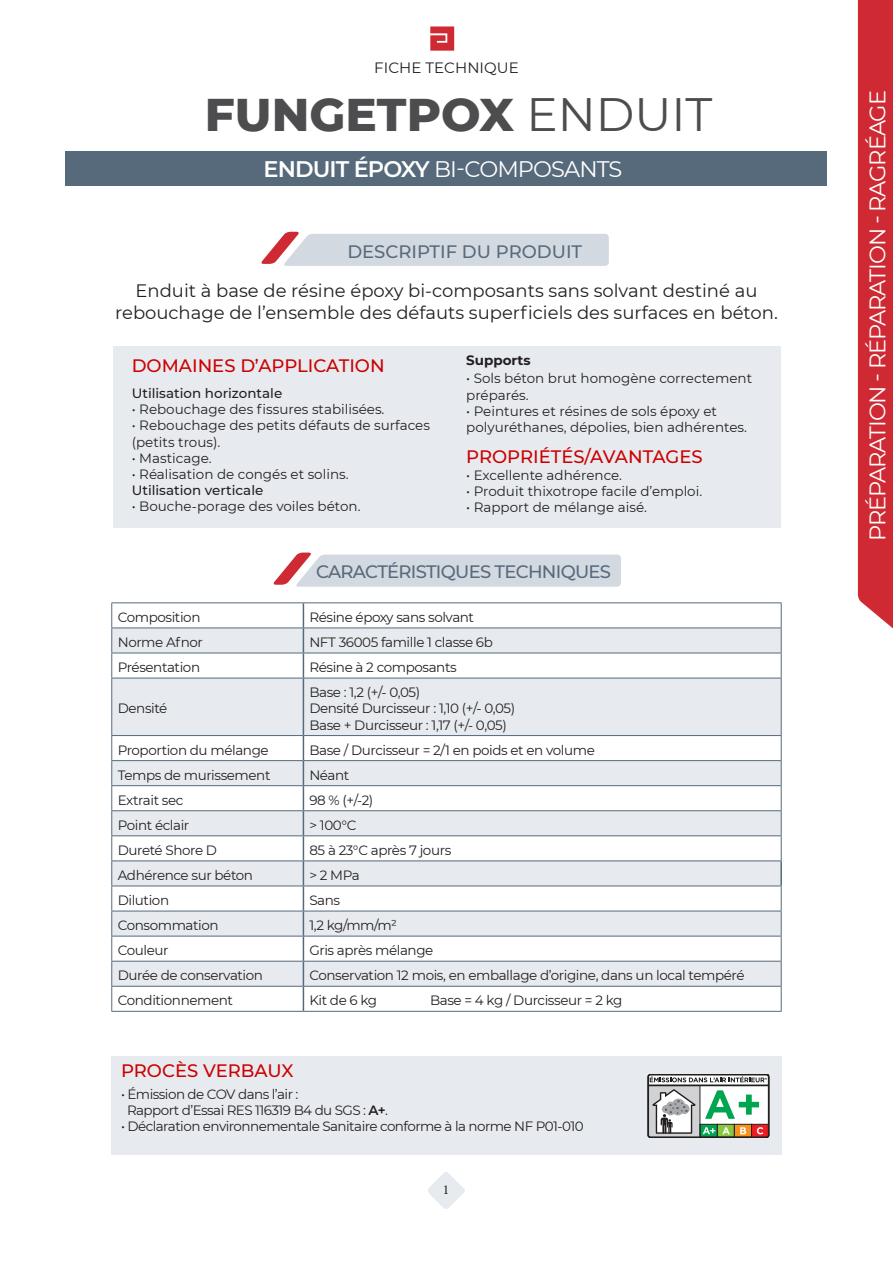
<style>
.page{position:relative;width:893px;height:1263px;background:#fff}
.page>*{position:absolute;margin:0;border:0;box-sizing:border-box;transform-origin:0 0}
.t1{font:800 46.8px "Montserrat";color:#4d4d4f}
.t2{font:22.5px "Montserrat";letter-spacing:-.05em;color:#fff}
.t3{font:18px "Montserrat";color:#231f20}
.t4{font:500 18px "Montserrat";color:#c00}
.t5{font:500 18px "Montserrat";letter-spacing:-.04em;color:#586a7c}
.t6{font:500 18px "Montserrat";color:#586a7c}
.t7{font:15px "Montserrat";letter-spacing:.005em;color:#231f20}
.t8{font:13.5px "Montserrat";letter-spacing:-.03em;color:#231f20}
.t9{font:13.5px "Montserrat";color:#231f20}
.t10{font:500 13.5px "Montserrat";color:#231f20}
.t11{font:700 13.5px "Montserrat";color:#231f20}
.t12{font:13.5px "Minion Pro";color:#231f20}
.s1{font-weight:400}
.s2{font-weight:600}
</style>
<div class="page">
<svg style="left:428px;top:1172px;width:37px;height:37px"></svg>
<div style="left:66px;top:151px;width:761px;height:34px;background:#576a7b"></div>
<svg style="left:430px;top:26px;width:24px;height:25px"></svg>
<div style="left:858px;top:0;width:35px;height:629px;background:#cf2933"></div>
<svg style="left:261px;top:232px;width:348px;height:34px;background:#d7d6dd"></svg>
<svg style="left:273px;top:553px;width:348px;height:34px;background:#d7d6dd"></svg>
<div style="left:113px;top:346px;width:667px;height:181px;background:#e7ebf0"></div>
<svg style="left:112px;top:628px;width:669px;height:107px;fill:#e7ebf0"></svg>
<hr style="left:111px;top:602px;width:192px;height:1px;background:#576a7b">
<hr style="left:111px;top:627px;width:192px;height:1px;background:#576a7b">
<hr style="left:111px;top:653px;width:192px;height:1px;background:#576a7b">
<svg style="left:111px;top:603px;width:1px;height:75px"></svg>
<hr style="left:111px;top:678px;width:192px;height:1px;background:#576a7b">
<hr style="left:111px;top:678px;width:1px;height:57px;background:#576a7b">
<hr style="left:111px;top:735px;width:192px;height:1px;background:#576a7b">
<hr style="left:111px;top:1011px;width:192px;height:1px;background:#576a7b">
<hr style="left:303px;top:602px;width:479px;height:1px;background:#576a7b">
<hr style="left:303px;top:627px;width:479px;height:1px;background:#576a7b">
<hr style="left:303px;top:653px;width:479px;height:1px;background:#576a7b">
<svg style="left:781px;top:603px;width:1px;height:75px"></svg>
<hr style="left:303px;top:678px;width:479px;height:1px;background:#576a7b">
<hr style="left:781px;top:678px;width:1px;height:57px;background:#576a7b">
<hr style="left:303px;top:735px;width:479px;height:1px;background:#576a7b">
<hr style="left:303px;top:1011px;width:479px;height:1px;background:#576a7b">
<svg style="left:303px;top:603px;width:1px;height:75px"></svg>
<hr style="left:303px;top:678px;width:1px;height:57px;background:#576a7b">
<svg style="left:111px;top:736px;width:671px;height:275px"></svg>
<hr style="left:780px;top:861px;width:2px;height:24px;background:#576a7b">
<hr style="left:111px;top:885px;width:192px;height:1px;background:#576a7b">
<hr style="left:303px;top:885px;width:479px;height:1px;background:#576a7b">
<div style="left:111px;top:1057px;width:671px;height:98px;background:#e7ebf0"></div>
<svg style="left:648px;top:1074px;width:121px;height:64px;background:#aeb8ab"></svg>
<p class="t7" style="left:374px;top:57px;width:146px">FICHE TECHNIQUE</p>
<p class="t1" style="left:205px;top:80px;width:509px">FUNGETPOX <span class="s1">ENDUIT</span></p>
<p class="t2" style="left:263px;top:154px;width:360px"><span class="s2">ENDUIT ÉPOXY</span> BI-COMPOSANTS</p>
<p class="t6" style="left:347px;top:239px;width:236px">DESCRIPTIF DU PRODUIT</p>
<p class="t3" style="left:136px;top:279px;width:623px">Enduit à base de résine époxy bi-composants sans solvant destiné au</p>
<p class="t3" style="left:115px;top:300px;width:664px">rebouchage de l’ensemble des défauts superficiels des surfaces en béton.</p>
<p class="t4" style="left:132px;top:353px;width:254px">DOMAINES D’APPLICATION</p>
<p class="t10" style="left:132px;top:384px;width:152px">Utilisation horizontale</p>
<p class="t9" style="left:132px;top:400px;width:254px">• Rebouchage des fissures stabilisées.</p>
<p class="t9" style="left:132px;top:416px;width:300px">• Rebouchage des petits défauts de surfaces</p>
<p class="t9" style="left:132px;top:432px;width:90px">(petits trous).</p>
<p class="t9" style="left:132px;top:449px;width:81px">• Masticage.</p>
<p class="t9" style="left:132px;top:465px;width:218px">• Réalisation de congés et solins.</p>
<p class="t10" style="left:132px;top:481px;width:133px">Utilisation verticale</p>
<p class="t9" style="left:132px;top:497px;width:230px">• Bouche-porage des voiles béton.</p>
<p class="t11" style="left:466px;top:350px;width:66px">Supports</p>
<p class="t9" style="left:466px;top:369px;width:287px">• Sols béton brut homogène correctement</p>
<p class="t9" style="left:466px;top:385px;width:64px">préparés.</p>
<p class="t9" style="left:466px;top:402px;width:252px">• Peintures et résines de sols époxy et</p>
<p class="t9" style="left:466px;top:418px;width:282px">polyuréthanes, dépolies, bien adhérentes.</p>
<p class="t4" style="left:466px;top:444px;width:238px">PROPRIÉTÉS/AVANTAGES</p>
<p class="t9" style="left:466px;top:466px;width:157px">• Excellente adhérence.</p>
<p class="t9" style="left:466px;top:482px;width:238px">• Produit thixotrope facile d’emploi.</p>
<p class="t9" style="left:466px;top:498px;width:182px">• Rapport de mélange aisé.</p>
<p class="t5" style="left:316px;top:559px;width:296px">CARACTÉRISTIQUES TECHNIQUES</p>
<p class="t8" style="left:118px;top:608px;width:84px">Composition</p>
<p class="t8" style="left:309px;top:608px;width:166px">Résine époxy sans solvant</p>
<p class="t8" style="left:118px;top:633px;width:87px">Norme Afnor</p>
<p class="t8" style="left:309px;top:633px;width:185px">NFT 36005 famille 1 classe 6b</p>
<p class="t8" style="left:118px;top:658px;width:84px">Présentation</p>
<p class="t8" style="left:309px;top:658px;width:149px">Résine à 2 composants</p>
<p class="t8" style="left:118px;top:699px;width:51px">Densité</p>
<p class="t8" style="left:309px;top:683px;width:112px">Base : 1,2 (+/- 0,05)</p>
<p class="t8" style="left:309px;top:699px;width:207px">Densité Durcisseur : 1,10 (+/- 0,05)</p>
<p class="t8" style="left:309px;top:715px;width:199px">Base + Durcisseur : 1,17 (+/- 0,05)</p>
<p class="t8" style="left:118px;top:740px;width:152px">Proportion du mélange</p>
<p class="t8" style="left:309px;top:740px;width:287px">Base / Durcisseur = 2/1 en poids et en volume</p>
<p class="t8" style="left:118px;top:766px;width:154px">Temps de murissement</p>
<p class="t8" style="left:309px;top:766px;width:41px">Néant</p>
<p class="t8" style="left:118px;top:791px;width:67px">Extrait sec</p>
<p class="t8" style="left:309px;top:791px;width:65px">98 % (+/-2)</p>
<p class="t8" style="left:118px;top:816px;width:73px">Point éclair</p>
<p class="t8" style="left:309px;top:816px;width:49px">&gt; 100°C</p>
<p class="t8" style="left:118px;top:841px;width:101px">Dureté Shore D</p>
<p class="t8" style="left:309px;top:841px;width:143px">85 à 23°C après 7 jours</p>
<p class="t8" style="left:118px;top:866px;width:137px">Adhérence sur béton</p>
<p class="t8" style="left:309px;top:866px;width:52px">&gt; 2 MPa</p>
<p class="t8" style="left:118px;top:891px;width:53px">Dilution</p>
<p class="t8" style="left:309px;top:891px;width:32px">Sans</p>
<p class="t8" style="left:118px;top:916px;width:102px">Consommation</p>
<p class="t8" style="left:309px;top:916px;width:89px">1,2 kg/mm/m²</p>
<p class="t8" style="left:118px;top:941px;width:52px">Couleur</p>
<p class="t8" style="left:309px;top:941px;width:125px">Gris après mélange</p>
<p class="t8" style="left:118px;top:966px;width:147px">Durée de conservation</p>
<p class="t8" style="left:309px;top:966px;width:437px">Conservation 12 mois, en emballage d’origine, dans un local tempéré</p>
<p class="t8" style="left:118px;top:991px;width:117px">Conditionnement</p>
<p class="t8" style="left:309px;top:991px;width:69px">Kit de 6 kg</p>
<p class="t8" style="left:430px;top:991px;width:194px">Base = 4 kg / Durcisseur = 2 kg</p>
<p class="t4" style="left:121px;top:1058px;width:174px">PROCÈS VERBAUX</p>
<p class="t8" style="left:121px;top:1085px;width:179px">• Émission de COV dans l’air :</p>
<p class="t8" style="left:127px;top:1101px;width:263px">Rapport d’Essai RES 116319 B4 du SGS : <span class="s2">A+</span>.</p>
<p class="t8" style="left:121px;top:1117px;width:464px">• Déclaration environnementale Sanitaire conforme à la norme NF P01-010</p>
<p class="t12" style="left:443px;top:1180px;width:8px">1</p>
<p class="t2" style="left:862px;top:541px;width:452px;rotate:-90deg">PRÉPARATION - RÉPARATION - RAGRÉAGE</p>
</div>
